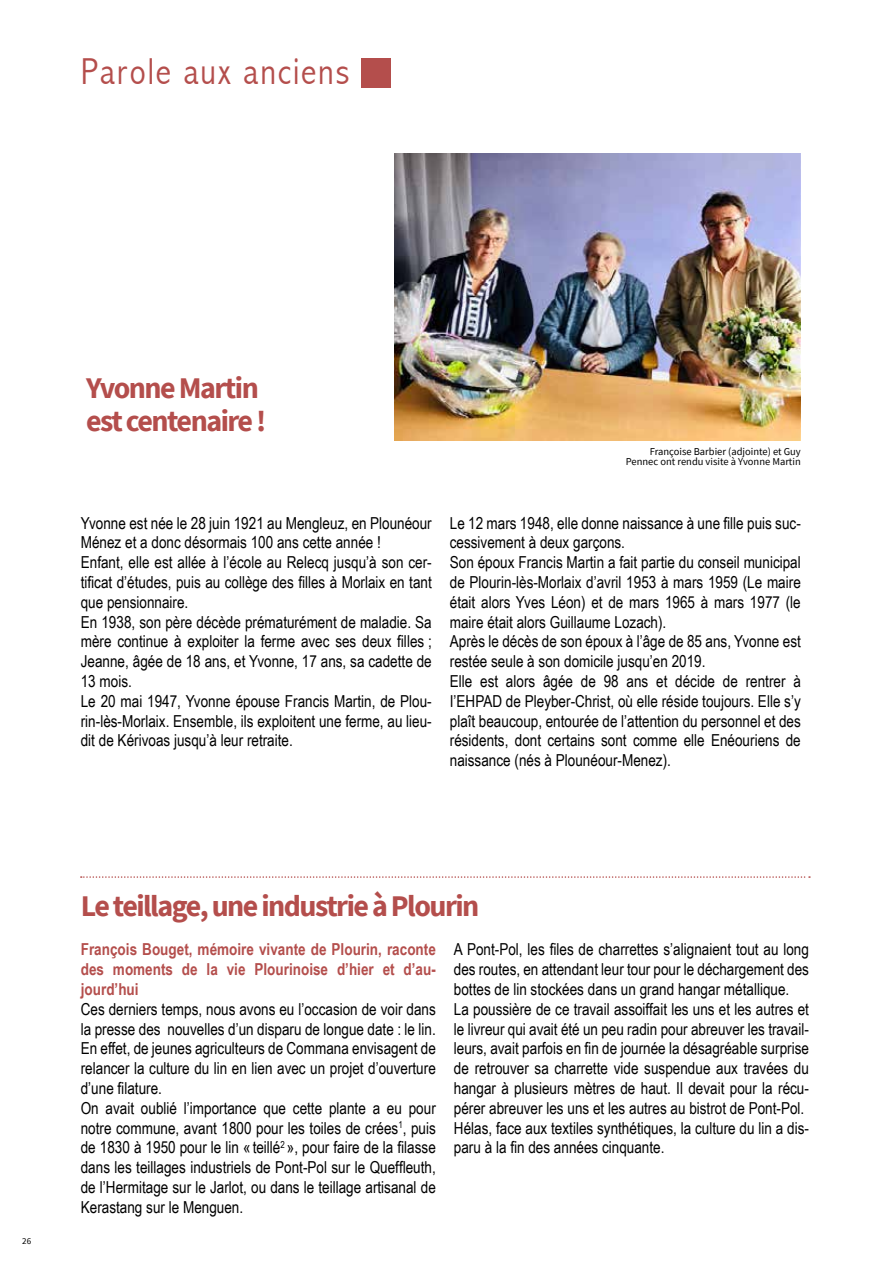
<style>
.page{position:relative;width:893px;height:1263px;background:#fff}
.page>*{position:absolute;margin:0;border:0;box-sizing:border-box;transform-origin:0 0}
.t1{font:300 condensed 37.5px "Abadi";letter-spacing:.05em;color:#b44e4c}
.t2{font:700 30px/33px "Source Sans Pro";letter-spacing:-.05em;color:#b44e4c}
.t3{font:16.5px/19.8px "Arial Narrow";color:#000}
.t4{font:700 16.5px/19.8px "Arial Narrow";color:#b44e4c;text-align:justify}
.t5{font:10.5px/10.5px "Source Sans Pro";color:#000;text-align:right}
.t6{font:9px "Source Sans Pro";color:#000}
</style>
<div class="page">
<div style="left:361px;top:58px;width:30px;height:30px;background:#b44e4c"></div>
<img style="left:395px;top:154px;width:406px;height:286px">
<svg style="left:81px;top:876px;width:729px;height:2px"></svg>
<h1 class="t1" style="left:81px;top:50px;width:270px">Parole aux anciens</h1>
<p class="t6" style="left:22px;top:1235px;width:10px">26</p>
<h2 class="t2" style="left:86px;top:371px;width:182px">Yvonne Martin est centenaire!</h2>
<p class="t5" style="left:626px;top:446px;width:176px">Françoise Barbier (adjointe) et Guy<br>Pennec ont rendu visite à Yvonne Martin</p>
<p class="t3" style="left:81px;top:512px;width:353px">Yvonne est née le 28 juin 1921 au Mengleuz, en Plounéour Ménez et a donc désormais 100 ans cette année !<br>Enfant, elle est allée à l’école au Relecq jusqu’à son cer&shy;tificat d’études, puis au collège des filles à Morlaix en tant que pensionnaire.<br>En 1938, son père décède prématurément de maladie. Sa mère continue à exploiter la ferme avec ses deux filles ; Jeanne, âgée de 18 ans, et Yvonne, 17 ans, sa cadette de 13 mois.<br>Le 20 mai 1947, Yvonne épouse Francis Martin, de Plou&shy;rin-lès-Morlaix. Ensemble, ils exploitent une ferme, au lieu&shy;dit de Kérivoas jusqu’à leur retraite.</p>
<p class="t3" style="left:450px;top:512px;width:352px">Le 12 mars 1948, elle donne naissance à une fille puis suc&shy;cessivement à deux garçons.<br>Son époux Francis Martin a fait partie du conseil municipal de Plourin-lès-Morlaix d’avril 1953 à mars 1959 (Le maire était alors Yves Léon) et de mars 1965 à mars 1977 (le maire était alors Guillaume Lozach).<br>Après le décès de son époux à l’âge de 85 ans, Yvonne est restée seule à son domicile jusqu’en 2019.<br>Elle est alors âgée de 98 ans et décide de rentrer à I’EHPAD de Pleyber-Christ, où elle réside toujours. Elle s’y plaît beaucoup, entourée de l’attention du personnel et des résidents, dont certains sont comme elle Enéouriens de naissance (nés à Plounéour-Menez).</p>
<h2 class="t2" style="left:81px;top:889px;width:400px">Le teillage, une industrie à Plourin</h2>
<p class="t4" style="left:81px;top:939px;width:357px">François Bouget, mémoire vivante de Plourin, raconte des moments de la vie Plourinoise d’hier et d’au&shy;jourd’hui</p>
<p class="t3" style="left:81px;top:998px;width:357px">Ces derniers temps, nous avons eu l’occasion de voir dans la presse des nouvelles d’un disparu de longue date : le lin.<br>En effet, de jeunes agriculteurs de Commana envisagent de relancer la culture du lin en lien avec un projet d’ouverture d’une filature.<br>On avait oublié l’importance que cette plante a eu pour notre commune, avant 1800 pour les toiles de crées<sup>1</sup>, puis de 1830 à 1950 pour le lin « teillé<sup>2</sup> », pour faire de la filasse dans les teillages industriels de Pont-Pol sur le Queffleuth, de l’Hermitage sur le Jarlot, ou dans le teillage artisanal de Kerastang sur le Menguen.</p>
<p class="t3" style="left:454px;top:939px;width:357px">A Pont-Pol, les files de charrettes s’alignaient tout au long des routes, en attendant leur tour pour le déchargement des bottes de lin stockées dans un grand hangar métallique.<br>La poussière de ce travail assoiffait les uns et les autres et le livreur qui avait été un peu radin pour abreuver les travail&shy;leurs, avait parfois en fin de journée la désagréable surprise de retrouver sa charrette vide suspendue aux travées du hangar à plusieurs mètres de haut. Il devait pour la récu&shy;pérer abreuver les uns et les autres au bistrot de Pont-Pol.<br>Hélas, face aux textiles synthétiques, la culture du lin a dis&shy;paru à la fin des années cinquante.</p>
</div>
